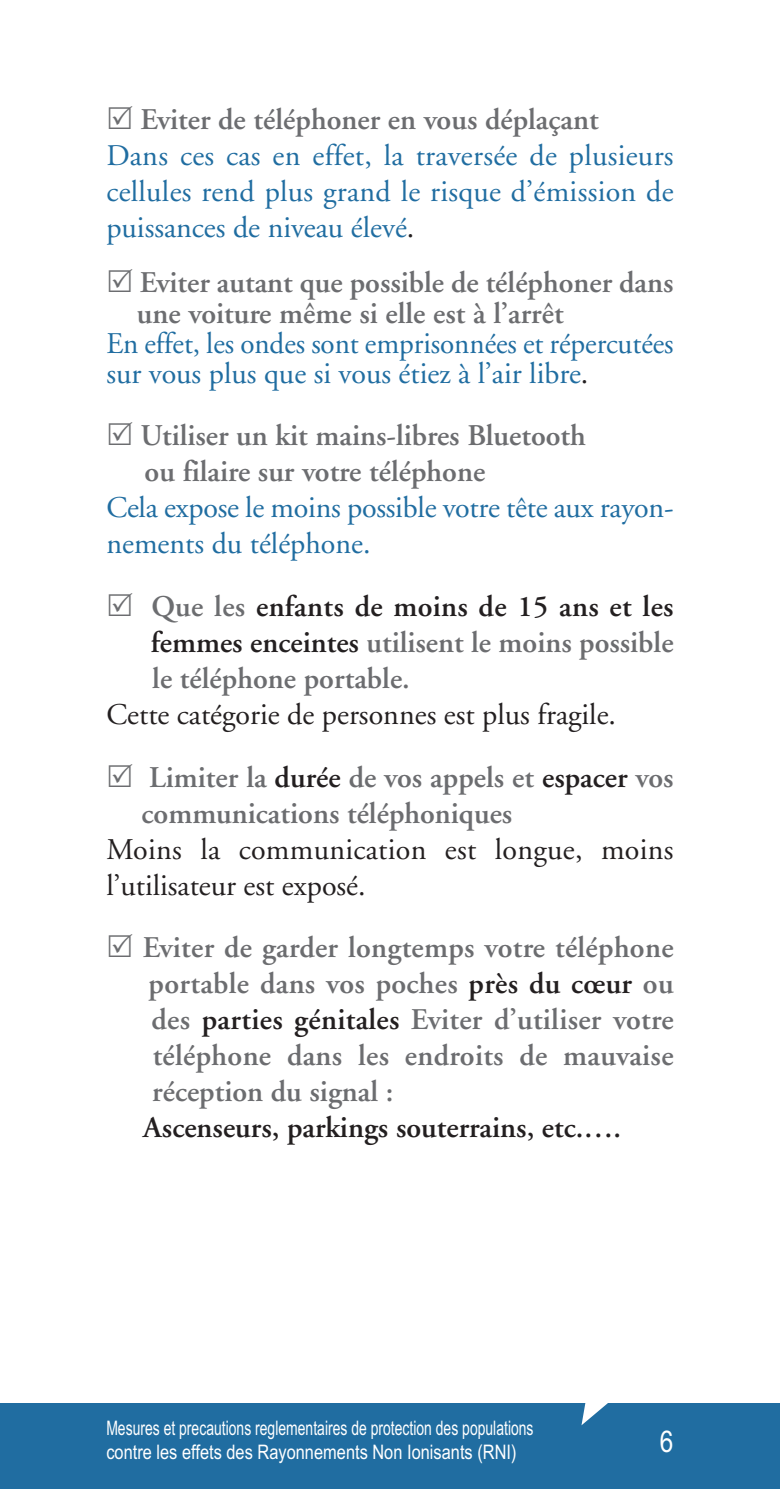
<style>
.page{position:relative;width:780px;height:1489px;background:#fff}
.page>*{position:absolute;margin:0;border:0;box-sizing:border-box;transform-origin:0 0}
.t1{font:600 30px/36px "Adobe Garamond";color:#6c6d70}
.t2{font:30px/36px "Adobe Garamond";color:#206da1}
.t3{font:30px/62.8px "Adobe Garamond";color:#231f20}
.t4{font:600 30px "Adobe Garamond";color:#231f20}
.t5{font:30px "Arial Narrow";color:#fff}
.t6{font:20px/24px "Arial Narrow";color:#fff;scale:.85 1}
.s1{color:#231f20}
.s2{font-weight:600;color:#6c6d70}
.s3{font-weight:600}
</style>
<div class="page">
<div style="left:0;top:1403px;width:780px;height:85px;background:#206da1"></div>
<svg style="left:581px;top:1403px;width:27px;height:22px"></svg>
<p class="t1" style="left:141px;top:105px;width:459px">Eviter de téléphoner en vous déplaçant</p>
<p class="t2" style="left:106px;top:140px;width:568px;text-align:justify">Dans ces cas en effet, la traversée de plusieurs cellules rend plus grand le risque d’émission de puissances de niveau élevé<span class="s1">.</span></p>
<p class="t1" style="left:137px;top:270px;width:538px;line-height:30px">Eviter autant que possible de téléphoner dans une voiture même si elle est à l’arrêt</p>
<p class="t2" style="left:106px;top:330px;width:568px;line-height:30px">En effet, les ondes sont emprisonnées et répercutées sur vous plus que si vous étiez à l’air libre<span class="s1">.</span></p>
<p class="t1" style="left:141px;top:420px;width:447px">Utiliser un kit mains-libres Bluetooth ou filaire sur votre téléphone</p>
<p class="t2" style="left:106px;top:492px;width:568px">Cela expose le moins possible votre tête aux rayon&shy;nements du téléphone.</p>
<p class="t1" style="left:151px;top:591px;width:524px;text-align:justify">Que les <span class="s1">enfants de moins de 15 ans et les femmes enceintes</span> utilisent le moins possible le téléphone portable.</p>
<p class="t3" style="left:149px;top:685px;width:526px;text-indent:-43px">Cette catégorie de personnes est plus fragile.<br><span class="s2">Limiter la</span> <span class="s3">durée</span> <span class="s2">de vos appels et</span> <span class="s3">espacer</span> <span class="s2">vos</span></p>
<p class="t1" style="left:142px;top:797px;width:372px">communications téléphoniques</p>
<p class="t3" style="left:106px;top:833px;width:568px;line-height:36px">Moins la communication est longue, moins l’utilisateur est exposé.</p>
<p class="t1" style="left:143px;top:932px;width:532px;text-align:justify">Eviter de garder longtemps votre téléphone portable dans vos poches <span class="s1">près du cœur</span> ou des <span class="s1">parties génitales</span> Eviter d’utiliser votre téléphone dans les endroits de mauvaise réception du signal :</p>
<p class="t4" style="left:143px;top:1115px;width:479px">Ascenseurs, parkings souterrains, etc.….</p>
<p class="t6" style="left:106px;top:1415px;width:504px">Mesures et precautions reglementaires de protection des populations contre les effets des Rayonnements Non Ionisants (RNI)</p>
<p class="t5" style="left:660px;top:1423px;width:15px">6</p>
</div>
